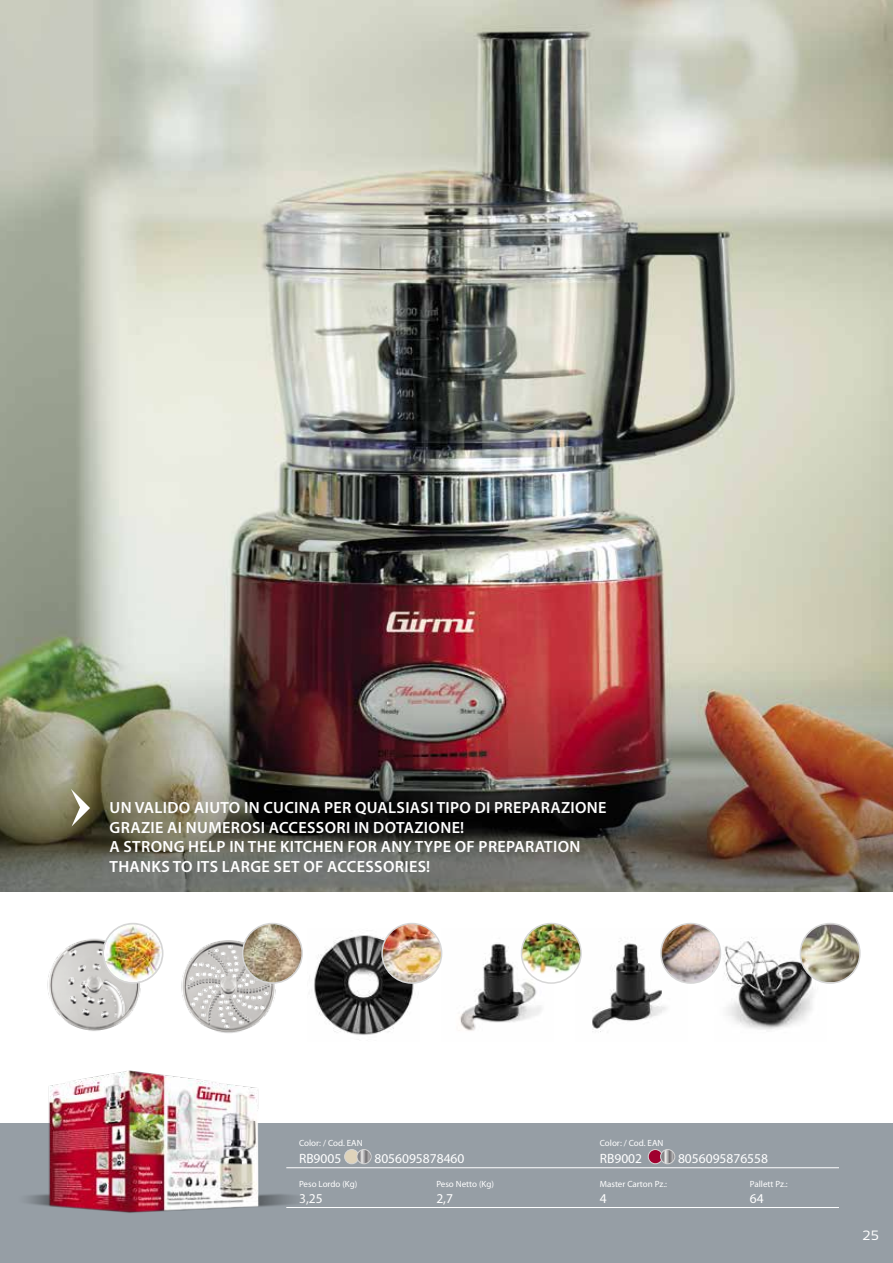
<style>
.page{position:relative;width:893px;height:1263px;background:#fff}
.page>*{position:absolute;margin:0;border:0;box-sizing:border-box;transform-origin:0 0}
.t1{font:600 16.2px/19.5px "Myriad Pro";letter-spacing:.02em;color:#fff}
.t2{font:13.5px "Myriad Pro";color:#fff}
.t3{font:13.5px "Sansation";color:#fff}
.t4{font:9px "Myriad Pro";color:#fff}
</style>
<div class="page">
<div style="left:0;top:1123px;width:893px;height:140px;background:#969ea5"></div>
<hr style="left:286px;top:1167px;width:553px;height:1px;background:#fff">
<hr style="left:286px;top:1207px;width:553px;height:1px;background:#fff">
<svg style="left:357px;top:1149px;width:14px;height:15px"></svg>
<div style="left:357px;top:1149px;width:15px;height:15px;border:1px solid #d6d6d6;border-radius:50%"></div>
<div style="left:648px;top:1149px;width:14px;height:15px;background:#a0002f;border-radius:50%"></div>
<div style="left:648px;top:1149px;width:15px;height:15px;border:1px solid #d6d6d6;border-radius:50%"></div>
<svg style="left:661px;top:1149px;width:14px;height:15px"></svg>
<div style="left:660px;top:1149px;width:15px;height:15px;border:1px solid #d6d6d6;border-radius:50%"></div>
<img style="left:0;top:0;width:893px;height:677px">
<img style="left:27px;top:1070px;width:340px;height:143px">
<img style="left:47px;top:929px;width:103px;height:102px">
<img style="left:181px;top:929px;width:104px;height:104px">
<img style="left:314px;top:929px;width:104px;height:106px">
<img style="left:441px;top:943px;width:101px;height:88px">
<img style="left:592px;top:929px;width:87px;height:103px">
<img style="left:714px;top:934px;width:107px;height:96px">
<img style="left:103px;top:923px;width:60px;height:60px;border-radius:30px">
<div style="left:102px;top:923px;width:61px;height:61px;border:2px solid #d6d6d6;border-radius:50%"></div>
<img style="left:243px;top:923px;width:59px;height:60px;border-radius:30px">
<div style="left:242px;top:923px;width:61px;height:61px;border:2px solid #d6d6d6;border-radius:50%"></div>
<img style="left:382px;top:923px;width:60px;height:60px;border-radius:30px">
<div style="left:381px;top:923px;width:61px;height:61px;border:2px solid #d6d6d6;border-radius:50%"></div>
<svg style="left:521px;top:923px;width:60px;height:60px"></svg>
<img style="left:521px;top:923px;width:58px;height:55px">
<div style="left:521px;top:923px;width:61px;height:61px;border:2px solid #d6d6d6;border-radius:50%"></div>
<img style="left:661px;top:923px;width:59px;height:60px;border-radius:30px">
<div style="left:660px;top:923px;width:61px;height:61px;border:2px solid #d6d6d6;border-radius:50%"></div>
<img style="left:800px;top:924px;width:58px;height:58px">
<div style="left:800px;top:923px;width:61px;height:61px;border:2px solid #d6d6d6;border-radius:50%"></div>
<img style="left:0;top:677px;width:893px;height:214px">
<svg style="left:71px;top:789px;width:19px;height:37px"></svg>
<p class="t1" style="left:110px;top:798px;width:499px">UN VALIDO AIUTO IN CUCINA PER QUALSIASI TIPO DI PREPARAZIONE GRAZIE AI NUMEROSI ACCESSORI IN DOTAZIONE!<br>A STRONG HELP IN THE KITCHEN FOR ANY TYPE OF PREPARATION THANKS TO ITS LARGE SET OF ACCESSORIES!</p>
<p class="t4" style="left:299px;top:1138px;width:65px">Color: / Cod. EAN</p>
<p class="t4" style="left:600px;top:1138px;width:65px">Color: / Cod. EAN</p>
<p class="t2" style="left:299px;top:1151px;width:44px">RB9005</p>
<p class="t2" style="left:374px;top:1151px;width:92px">8056095878460</p>
<p class="t2" style="left:600px;top:1151px;width:44px">RB9002</p>
<p class="t2" style="left:678px;top:1151px;width:92px">8056095876558</p>
<p class="t4" style="left:299px;top:1179px;width:60px">Peso Lordo (Kg)</p>
<p class="t4" style="left:436px;top:1179px;width:59px">Peso Netto (Kg)</p>
<p class="t4" style="left:600px;top:1179px;width:69px">Master Carton Pz.:</p>
<p class="t4" style="left:750px;top:1179px;width:39px">Pallett Pz.:</p>
<p class="t2" style="left:299px;top:1191px;width:25px">3,25</p>
<p class="t2" style="left:436px;top:1191px;width:18px">2,7</p>
<p class="t2" style="left:600px;top:1191px;width:8px">4</p>
<p class="t2" style="left:750px;top:1191px;width:15px">64</p>
<p class="t3" style="left:863px;top:1228px;width:18px">25</p>
</div>
